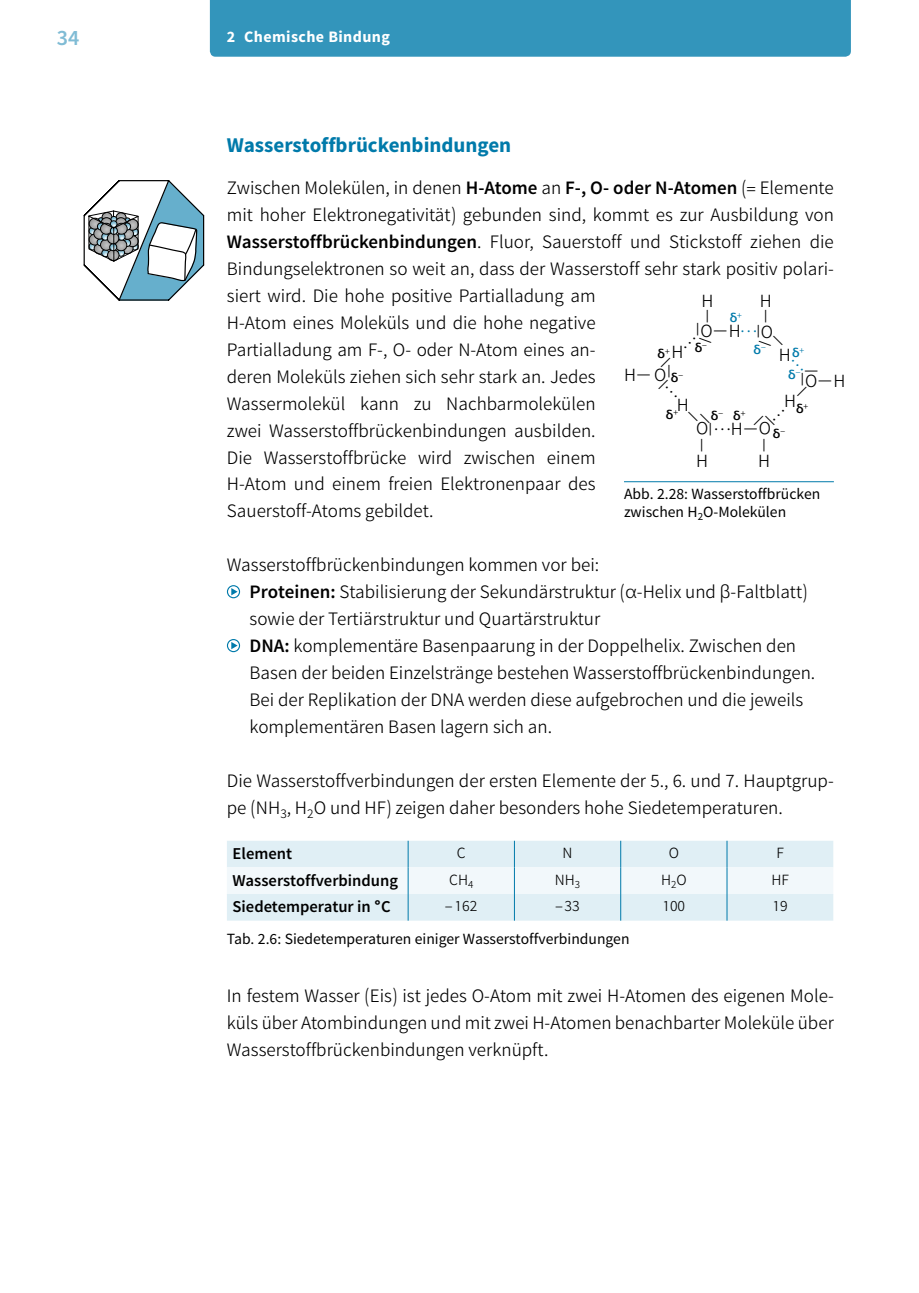
<style>
.page{position:relative;width:919px;height:1293px;background:#fff}
.page>*{position:absolute;margin:0;border:0;box-sizing:border-box;transform-origin:0 0}
.t1{font:600 22px "bs Sirah Sans 1";color:#80bcd5}
.t2{font:700 21px "bs Sirah Sans 1";color:#007aaa}
.t3{font:300 19px/27px "bs Sirah Sans 1";color:#000}
.t4{font:300 19px "bs Sirah Sans 1";color:#000;scale:1.55 1}
.t5{font:300 18.6px "bs Sirah Sans 1";color:#000}
.t6{font:600 16.6px "bs Sirah Sans 1";color:#000}
.t7{font:700 16px "bs Sirah Sans 1";letter-spacing:.025em;color:#fff}
.t8{font:15.6px/17.6px "bs Sirah Sans 1";color:#000}
.t9{font:300 15.6px "bs Sirah Sans 1";color:#000}
.t10{font:600 13px "bs Sirah Sans 1";color:#000}
.t11{font:600 13px "bs Sirah Sans 1";color:#007aaa}
.t12{font:300 10px "bs Sirah Sans 1";color:#000}
.s1{font-weight:600}
.s2{font-size:19px}
</style>
<div class="page">
<div style="left:227px;top:585px;width:13px;height:13px;border:1px solid #007aaa;border-radius:50%"></div>
<svg style="left:231px;top:588px;width:6px;height:7px"></svg>
<div style="left:227px;top:639px;width:13px;height:13px;border:1px solid #007aaa;border-radius:50%"></div>
<svg style="left:231px;top:642px;width:6px;height:7px"></svg>
<svg style="left:227px;top:840px;width:606px;height:80px"></svg>
<svg style="left:84px;top:180px;width:120px;height:121px"></svg>
<hr style="left:624px;top:481px;width:209px;height:1px;background:#007aaa">
<div style="left:210px;top:0;width:640px;height:57px;background:#3395bb"></div>
<p class="t1" style="left:57px;top:23px;width:24px">34</p>
<p class="t7" style="left:227px;top:26px;width:165px">2 Chemische Bindung</p>
<p class="t2" style="left:227px;top:132px;width:286px">Wasserstoffbrückenbindungen</p>
<p class="t3" style="left:227px;top:175px;width:608px">Zwischen Molekülen, in denen <span class="s1">H-Atome</span> an <span class="s1">F-, O- oder N-Atomen</span> (= Elemente mit hoher Elektronegativität) gebunden sind, kommt es zur Ausbildung von <span class="s1">Wasserstoffbrückenbindungen</span>. Fluor, Sauerstoff und Stickstoff ziehen die Bindungselektronen so weit an, dass der Wasserstoff sehr stark positiv polari&shy;siert wird. Die hohe positive Partialladung am<br>H-Atom eines Moleküls und die hohe negative<br>Partialladung am F-, O- oder N-Atom eines an-<br>deren Moleküls ziehen sich sehr stark an. Jedes<br>Wassermolekül kann zu Nachbarmolekülen<br>zwei Wasserstoffbrückenbindungen ausbilden.<br>Die Wasserstoffbrücke wird zwischen einem<br>H‑Atom und einem freien Elektronenpaar des<br>Sauerstoff-Atoms gebildet.</p>
<p class="t3" style="left:249px;top:552px;width:567px;text-indent:-23px">Wasserstoffbrückenbindungen kommen vor bei:<br><span class="s1">Proteinen:</span> Stabilisierung der Sekundärstruktur (α-Helix und β-Faltblatt) sowie der Tertiärstruktur und Quartärstruktur<br><span class="s1">DNA:</span> komplementäre Basenpaarung in der Doppelhelix. Zwischen den Basen der beiden Einzelstränge bestehen Wasserstoffbrückenbindungen.<br>Bei der Replikation der DNA werden diese aufgebrochen und die jeweils komplementären Basen lagern sich an.</p>
<p class="t3" style="left:227px;top:768px;width:608px">Die Wasserstoffverbindungen der ersten Elemente der 5., 6. und 7. Hauptgrup&shy;pe (NH<sub>3</sub>, H<sub>2</sub>O und HF) zeigen daher besonders hohe Siedetemperaturen.</p>
<p class="t6" style="left:232px;top:842px;width:61px">Element</p>
<p class="t9" style="left:457px;top:843px;width:10px">C</p>
<p class="t9" style="left:562px;top:843px;width:11px">N</p>
<p class="t9" style="left:668px;top:843px;width:12px">O</p>
<p class="t9" style="left:776px;top:843px;width:9px">F</p>
<p class="t6" style="left:232px;top:869px;width:167px">Wasserstoffverbindung</p>
<p class="t9" style="left:449px;top:869px;width:26px">CH<sub>4</sub></p>
<p class="t9" style="left:555px;top:869px;width:27px">NH<sub>3</sub></p>
<p class="t9" style="left:661px;top:869px;width:27px">H<sub>2</sub>O</p>
<p class="t9" style="left:771px;top:869px;width:19px">HF</p>
<p class="t6" style="left:232px;top:896px;width:160px">Siedetemperatur in °C</p>
<p class="t9" style="left:445px;top:896px;width:33px">− 162</p>
<p class="t9" style="left:555px;top:896px;width:26px">−33</p>
<p class="t9" style="left:662px;top:896px;width:24px">100</p>
<p class="t9" style="left:772px;top:896px;width:17px">19</p>
<p class="t8" style="left:227px;top:930px;width:404px">Tab. 2.6: Siedetemperaturen einiger Wasserstoffverbindungen</p>
<p class="t5" style="left:701px;top:289px;width:13px">H</p>
<p class="t5" style="left:759px;top:289px;width:13px">H</p>
<p class="t4" style="left:695px;top:323px;width:10px;rotate:-90deg">−</p>
<p class="t4" style="left:753px;top:323px;width:10px;rotate:-90deg">−</p>
<p class="t11" style="left:729px;top:309px;width:14px">δ<sup>+</sup></p>
<p class="t4" style="left:685px;top:336px;width:10px;rotate:-90deg">−</p>
<p class="t4" style="left:745px;top:338px;width:10px;rotate:-90deg">−</p>
<p class="t5" style="left:700px;top:319px;width:74px">O<span class="s2">−</span>H<sup>…</sup>O</p>
<p class="t10" style="left:694px;top:339px;width:14px">δ<sup>−</sup></p>
<p class="t11" style="left:753px;top:341px;width:14px">δ<sup>−</sup></p>
<p class="t11" style="left:792px;top:344px;width:14px">δ<sup>+</sup></p>
<p class="t10" style="left:657px;top:345px;width:14px">δ<sup>+</sup></p>
<p class="t4" style="left:656px;top:378px;width:10px;rotate:-90deg">−</p>
<p class="t5" style="left:624px;top:363px;width:44px">H<span class="s2">−</span>O</p>
<p class="t11" style="left:788px;top:367px;width:14px">δ<sup>−</sup></p>
<p class="t10" style="left:671px;top:369px;width:14px">δ<sup>−</sup></p>
<p class="t4" style="left:790px;top:386px;width:10px;rotate:-90deg">−</p>
<p class="t5" style="left:805px;top:369px;width:42px">O<span class="s2">−</span>H</p>
<p class="t10" style="left:796px;top:400px;width:14px">δ<sup>+</sup></p>
<p class="t10" style="left:665px;top:406px;width:14px">δ<sup>+</sup></p>
<p class="t12" style="left:740px;top:406px;width:6px">+</p>
<p class="t5" style="left:713px;top:415px;width:46px">…H<span class="s2">−</span></p>
<p class="t10" style="left:710px;top:407px;width:14px">δ<sup>−</sup></p>
<p class="t10" style="left:733px;top:407px;width:9px">δ</p>
<p class="t4" style="left:698px;top:436px;width:10px;rotate:-90deg">−</p>
<p class="t10" style="left:772px;top:426px;width:14px">δ<sup>−</sup></p>
<p class="t4" style="left:689px;top:452px;width:10px;rotate:-90deg">−</p>
<p class="t4" style="left:751px;top:452px;width:10px;rotate:-90deg">−</p>
<p class="t5" style="left:696px;top:448px;width:13px">H</p>
<p class="t5" style="left:758px;top:448px;width:13px">H</p>
<p class="t8" style="left:624px;top:486px;width:198px">Abb. 2.28: Wasserstoffbrücken zwischen H<sub>2</sub>O-Molekülen</p>
<p class="t3" style="left:227px;top:983px;width:608px;text-align:justify">In festem Wasser (Eis) ist jedes O-Atom mit zwei H-Atomen des eigenen Mole&shy;küls über Atombindungen und mit zwei H-Atomen benachbarter Moleküle über Wasserstoffbrückenbindungen verknüpft.</p>
</div>
